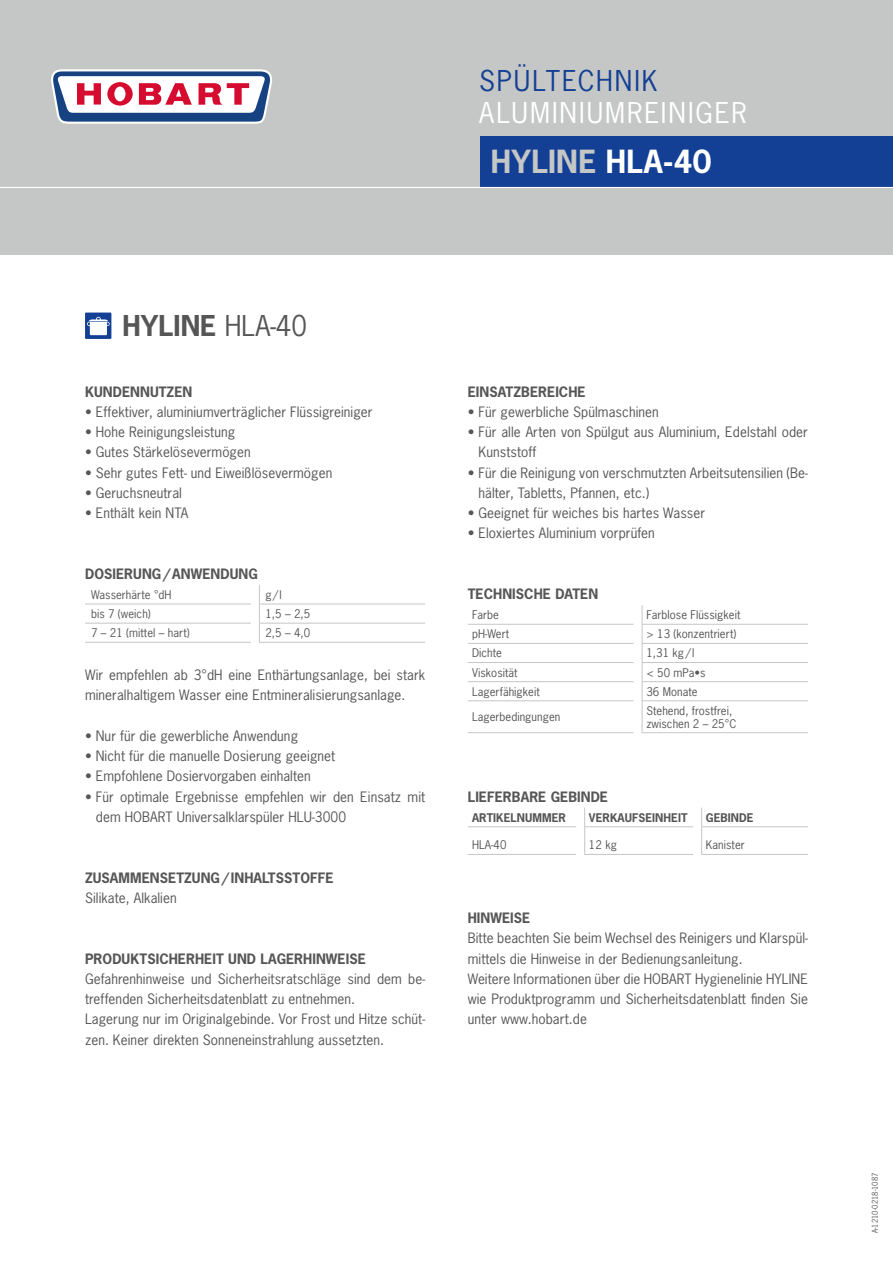
<style>
.page{position:relative;width:893px;height:1263px;background:#fff}
.page>*{position:absolute;margin:0;border:0;box-sizing:border-box;transform-origin:0 0}
.t1{font:700 30px "News Gothic";color:#c5c6c6}
.t2{font:700 30px "News Gothic";color:#fff}
.t3{font:27px "News Gothic";letter-spacing:.075em;color:#fff}
.t4{font:27px "News Gothic";letter-spacing:.07em;color:#134094}
.t5{font:700 27px "News Gothic";color:#565656}
.t6{font:27px "News Gothic";color:#565656}
.t7{font:13.5px/20.2px "News Gothic";letter-spacing:.005em;color:#565656}
.t8{font:700 13.5px "News Gothic";letter-spacing:.005em;color:#565656}
.t9{font:11.25px/13.5px "News Gothic";letter-spacing:.005em;color:#565656}
.t10{font:700 11.25px "News Gothic";letter-spacing:.005em;color:#565656}
.t11{font:7.5px "News Gothic";color:#565656}
</style>
<div class="page">
<div style="left:0;top:0;width:893px;height:255px;background:#c5c6c6"></div>
<div style="left:480px;top:136px;width:413px;height:51px;background:#134094"></div>
<svg style="left:51px;top:69px;width:221px;height:55px;background:#b5a0b8"></svg>
<hr style="left:0;top:187px;width:893px;height:1px;background:#fff">
<hr style="left:85px;top:604px;width:166px;height:1px;background:#c5c6c6">
<hr style="left:259px;top:604px;width:166px;height:1px;background:#c5c6c6">
<hr style="left:85px;top:623px;width:166px;height:1px;background:#c5c6c6">
<hr style="left:259px;top:623px;width:166px;height:1px;background:#c5c6c6">
<svg style="left:259px;top:585px;width:1px;height:57px"></svg>
<hr style="left:85px;top:642px;width:166px;height:1px;background:#c5c6c6">
<hr style="left:259px;top:642px;width:166px;height:1px;background:#c5c6c6">
<hr style="left:468px;top:624px;width:166px;height:1px;background:#c5c6c6">
<hr style="left:642px;top:624px;width:166px;height:1px;background:#c5c6c6">
<hr style="left:468px;top:643px;width:166px;height:1px;background:#c5c6c6">
<hr style="left:642px;top:643px;width:166px;height:1px;background:#c5c6c6">
<hr style="left:468px;top:662px;width:166px;height:1px;background:#c5c6c6">
<hr style="left:642px;top:662px;width:166px;height:1px;background:#c5c6c6">
<hr style="left:468px;top:681px;width:166px;height:1px;background:#c5c6c6">
<hr style="left:642px;top:681px;width:166px;height:1px;background:#c5c6c6">
<svg style="left:642px;top:605px;width:1px;height:95px"></svg>
<hr style="left:468px;top:700px;width:166px;height:1px;background:#c5c6c6">
<hr style="left:642px;top:700px;width:166px;height:1px;background:#c5c6c6">
<hr style="left:642px;top:701px;width:1px;height:31px;background:#c5c6c6">
<hr style="left:468px;top:732px;width:166px;height:1px;background:#c5c6c6">
<hr style="left:642px;top:732px;width:166px;height:1px;background:#c5c6c6">
<hr style="left:468px;top:826px;width:108px;height:1px;background:#c5c6c6">
<hr style="left:584px;top:826px;width:109px;height:1px;background:#c5c6c6">
<hr style="left:701px;top:826px;width:107px;height:1px;background:#c5c6c6">
<svg style="left:584px;top:808px;width:1px;height:46px"></svg>
<svg style="left:701px;top:808px;width:1px;height:46px"></svg>
<hr style="left:468px;top:854px;width:108px;height:1px;background:#c5c6c6">
<hr style="left:584px;top:854px;width:109px;height:1px;background:#c5c6c6">
<hr style="left:701px;top:854px;width:107px;height:1px;background:#c5c6c6">
<div style="left:85px;top:313px;width:26px;height:26px;background:#134094"></div>
<svg style="left:87px;top:317px;width:23px;height:18px"></svg>
<h2 class="t4" style="left:479px;top:63px;width:180px">SPÜLTECHNIK</h2>
<h2 class="t3" style="left:479px;top:95px;width:269px">ALUMINIUMREINIGER</h2>
<h1 class="t1" style="left:491px;top:142px;width:48px">HYLINE</h1>
<h1 class="t2" style="left:606px;top:142px;width:107px">HLA-40</h1>
<h2 class="t5" style="left:123px;top:308px;width:51px">HYLINE</h2>
<h2 class="t6" style="left:225px;top:308px;width:84px">HLA-40</h2>
<p class="t8" style="left:85px;top:383px;width:109px">KUNDENNUTZEN</p>
<p class="t7" style="left:85px;top:401px;width:289px">• Effektiver, aluminiumverträglicher Flüssigreiniger</p>
<p class="t7" style="left:85px;top:422px;width:152px">• Hohe Reinigungsleistung</p>
<p class="t7" style="left:85px;top:442px;width:167px">• Gutes Stärkelösevermögen</p>
<p class="t7" style="left:85px;top:462px;width:249px">• Sehr gutes Fett- und Eiweißlösevermögen</p>
<p class="t7" style="left:85px;top:482px;width:98px">• Geruchsneutral</p>
<p class="t7" style="left:85px;top:503px;width:105px">• Enthält kein NTA</p>
<p class="t8" style="left:85px;top:565px;width:174px">DOSIERUNG/ANWENDUNG</p>
<p class="t9" style="left:91px;top:588px;width:82px">Wasserhärte °dH</p>
<p class="t9" style="left:265px;top:588px;width:18px">g/l</p>
<p class="t9" style="left:91px;top:607px;width:61px">bis 7 (weich)</p>
<p class="t9" style="left:265px;top:607px;width:46px">1,5 – 2,5</p>
<p class="t9" style="left:91px;top:626px;width:100px">7 – 21 (mittel – hart)</p>
<p class="t9" style="left:265px;top:626px;width:46px">2,5 – 4,0</p>
<p class="t7" style="left:85px;top:665px;width:342px">Wir empfehlen ab 3°dH eine Enthärtungsanlage, bei stark mineralhaltigem Wasser eine Entmineralisierungsanlage.</p>
<p class="t7" style="left:85px;top:725px;width:215px">• Nur für die gewerbliche Anwendung</p>
<p class="t7" style="left:85px;top:746px;width:252px">• Nicht für die manuelle Dosierung geeignet</p>
<p class="t7" style="left:85px;top:766px;width:227px">• Empfohlene Dosiervorgaben einhalten</p>
<p class="t7" style="left:96px;top:786px;width:331px;text-indent:-11px">• Für optimale Ergebnisse empfehlen wir den Einsatz mit dem HOBART Universalklarspüler HLU-3000</p>
<p class="t8" style="left:85px;top:869px;width:250px">ZUSAMMENSETZUNG/ INHALTSSTOFFE</p>
<p class="t7" style="left:85px;top:887px;width:93px">Silikate, Alkalien</p>
<p class="t8" style="left:85px;top:950px;width:282px">PRODUKTSICHERHEIT UND LAGERHINWEISE</p>
<p class="t7" style="left:85px;top:968px;width:342px">Gefahrenhinweise und Sicherheitsratschläge sind dem be&shy;treffenden Sicherheitsdatenblatt zu entnehmen.<br>Lagerung nur im Originalgebinde. Vor Frost und Hitze schüt&shy;zen. Keiner direkten Sonneneinstrahlung aussetzten.</p>
<p class="t8" style="left:468px;top:383px;width:119px">EINSATZBEREICHE</p>
<p class="t7" style="left:468px;top:401px;width:193px">• Für gewerbliche Spülmaschinen</p>
<p class="t7" style="left:478px;top:422px;width:331px;text-indent:-11px">• Für alle Arten von Spülgut aus Aluminium, Edelstahl oder<br>Kunststoff</p>
<p class="t7" style="left:478px;top:462px;width:331px;text-indent:-11px">• Für die Reinigung von verschmutzten Arbeitsutensilien (Be&shy;hälter, Tabletts, Pfannen, etc.)</p>
<p class="t7" style="left:468px;top:503px;width:239px">• Geeignet für weiches bis hartes Wasser</p>
<p class="t7" style="left:468px;top:523px;width:189px">• Eloxiertes Aluminium vorprüfen</p>
<p class="t8" style="left:468px;top:585px;width:132px">TECHNISCHE DATEN</p>
<p class="t9" style="left:472px;top:608px;width:28px">Farbe</p>
<p class="t9" style="left:646px;top:608px;width:96px">Farblose Flüssigkeit</p>
<p class="t9" style="left:472px;top:627px;width:39px">pH-Wert</p>
<p class="t9" style="left:646px;top:627px;width:92px">&gt; 13 (konzentriert)</p>
<p class="t9" style="left:472px;top:646px;width:31px">Dichte</p>
<p class="t9" style="left:646px;top:646px;width:50px">1,31 kg/ l</p>
<p class="t9" style="left:472px;top:665px;width:47px">Viskosität</p>
<p class="t9" style="left:646px;top:665px;width:61px">&lt; 50 mPa•s</p>
<p class="t9" style="left:472px;top:685px;width:69px">Lagerfähigkeit</p>
<p class="t9" style="left:646px;top:685px;width:53px">36 Monate</p>
<p class="t9" style="left:472px;top:710px;width:90px">Lagerbedingungen</p>
<p class="t9" style="left:646px;top:703px;width:92px">Stehend, frostfrei, zwischen 2 – 25°C</p>
<p class="t8" style="left:468px;top:788px;width:142px">LIEFERBARE GEBINDE</p>
<p class="t10" style="left:472px;top:810px;width:95px">ARTIKELNUMMER</p>
<p class="t10" style="left:589px;top:810px;width:100px">VERKAUFSEINHEIT</p>
<p class="t10" style="left:706px;top:810px;width:49px">GEBINDE</p>
<p class="t9" style="left:472px;top:838px;width:36px">HLA-40</p>
<p class="t9" style="left:589px;top:838px;width:29px">12 kg</p>
<p class="t9" style="left:706px;top:838px;width:40px">Kanister</p>
<p class="t8" style="left:468px;top:909px;width:64px">HINWEISE</p>
<p class="t7" style="left:468px;top:928px;width:342px">Bitte beachten Sie beim Wechsel des Reinigers und Klarspül&shy;mittels die Hinweise in der Bedienungsanleitung.<br>Weitere Informationen über die HOBART Hygienelinie HYLINE wie Produktprogramm und Sicherheitsdatenblatt finden Sie unter www.hobart.de</p>
<p class="t11" style="left:870px;top:1233px;width:62px;rotate:-90deg">A-1210-0218-1087</p>
</div>
